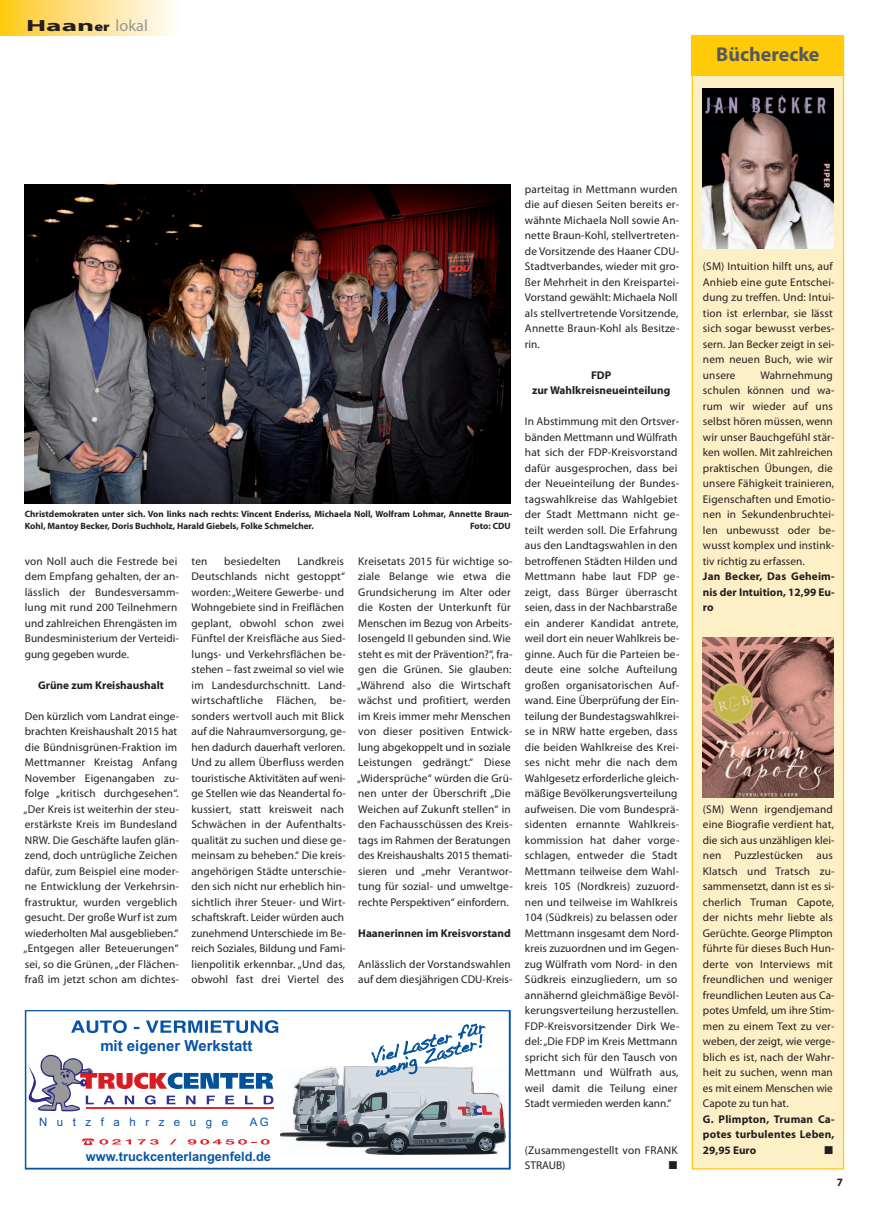
<style>
.page{position:relative;width:869px;height:1205px;background:#fff}
.page>*{position:absolute;margin:0;border:0;box-sizing:border-box;transform-origin:0 0}
.t1{font:700 20px "Myriad Pro";color:#57585a}
.t2{font:16.25px "Myriad Pro";color:#939598}
.t3{font:700 15.25px "Arial";color:#0754a6}
.t4{font:700 13px "Arial";color:#0754a6}
.t5{font:11.62px "Arial";color:#0754a6}
.t6{font:11.25px/15.5px "Myriad Pro";letter-spacing:.015em;color:#231f20}
.t7{font:700 11.25px/15.5px "Myriad Pro";color:#231f20;text-align:justify}
.t8{font:11.25px "Zapf Dingbats ITC";color:#231f20}
.t9{font:700 9.12px/11.6px "Myriad Pro";color:#231f20}
.s1{font-weight:700;color:#231f20}
.s2{font-weight:900;font-size:13px;color:#231f20}
</style>
<div class="page">
<svg style="left:0;top:0;width:172px;height:35px;background:#fee189"></svg>
<svg style="left:28px;top:1020px;width:478px;height:135px"></svg>
<div style="left:25px;top:1010px;width:485px;height:159px;border:1px solid #0754a6"></div>
<div style="left:692px;top:37px;width:150px;height:1131px;background:#fef0c6"></div>
<div style="left:691px;top:35px;width:152px;height:1134px;border:1px solid #feca0a"></div>
<div style="left:691px;top:35px;width:152px;height:41px;background:#feca0a"></div>
<img style="left:702px;top:89px;width:131px;height:159px">
<img style="left:702px;top:638px;width:131px;height:159px">
<img style="left:25px;top:184px;width:485px;height:319px">
<h2 class="t2" style="left:26px;top:20px;width:123px"><span class="s1">Haan</span><span class="s2">er</span> lokal</h2>
<h1 class="t1" style="left:716px;top:47px;width:105px">Bücherecke</h1>
<p class="t9" style="left:25px;top:509px;width:488px">Christdemokraten unter sich. Von links nach rechts: Vincent Enderiss, Michaela Noll, Wolfram Lohmar, Annette Braun-<br>Kohl, Mantoy Becker, Doris Buchholz, Harald Giebels, Folke Schmelcher.</p>
<p class="t9" style="left:470px;top:521px;width:42px">Foto: CDU</p>
<p class="t6" style="left:25px;top:554px;width:156px">von Noll auch die Festrede bei dem Empfang gehalten, der an&shy;lässlich der Bundesversamm&shy;lung mit rund 200 Teilnehmern und zahlreichen Ehrengästen im<br>Bundesministerium der Verteidi&shy;gung gegeben wurde.</p>
<p class="t7" style="left:38px;top:678px;width:127px">Grüne zum Kreishaushalt</p>
<p class="t6" style="left:24px;top:709px;width:157px">Den kürzlich vom Landrat einge&shy;brachten Kreishaushalt 2015 hat die Bündnisgrünen-Fraktion im<br>Mettmanner Kreistag Anfang<br>November Eigenangaben zu&shy;folge „kritisch durchgesehen“. „Der Kreis ist weiterhin der steu&shy;erstärkste Kreis im Bundesland<br>NRW. Die Geschäfte laufen glän&shy;zend, doch untrügliche Zeichen dafür, zum Beispiel eine moder&shy;ne Entwicklung der Verkehrsin&shy;frastruktur, wurden vergeblich gesucht. Der große Wurf ist zum wiederholten Mal ausgeblieben.“ „Entgegen aller Beteuerungen“ sei, so die Grünen, „der Flächen&shy;fraß im jetzt schon am dichtes-</p>
<p class="t6" style="left:191px;top:554px;width:156px;text-indent:106px">Landkreis<br>Deutschlands nicht gestoppt“ worden: „Weitere Gewerbe- und<br>Wohngebiete sind in Freiflächen geplant, obwohl schon zwei<br>Fünftel der Kreisfläche aus Sied&shy;lungs- und Verkehrsflächen be&shy;stehen – fast zweimal so viel wie im Landesdurchschnitt. Land&shy;wirtschaftliche Flächen, be&shy;sonders wertvoll auch mit Blick auf die Nahraumversorgung, ge&shy;hen dadurch dauerhaft verloren.<br>Und zu allem Überfluss werden touristische Aktivitäten auf weni&shy;ge Stellen wie das Neandertal fo&shy;kussiert, statt kreisweit nach<br>Schwächen in der Aufenthalts&shy;qualität zu suchen und diese ge&shy;meinsam zu beheben.“ Die kreis - angehörigen Städte unterschie&shy;den sich nicht nur erheblich hin&shy;sichtlich ihrer Steuer- und Wirt&shy;schaftskraft. Leider würden auch zunehmend Unterschiede im Be&shy;reich Soziales, Bildung und Fami&shy;lienpolitik erkennbar. „Und das, obwohl fast drei Viertel des</p>
<p class="t6" style="left:357px;top:554px;width:157px">Kreis etats 2015 für wichtige so - ziale Belange wie etwa die<br>Grundsicherung im Alter oder die Kosten der Unterkunft für<br>Menschen im Bezug von Arbeits&shy;losengeld II gebunden sind. Wie steht es mit der Prävention?“, fra&shy;gen die Grünen. Sie glauben: „Während also die Wirtschaft wächst und profitiert, werden im Kreis immer mehr Menschen von dieser positiven Entwick&shy;lung abgekoppelt und in soziale<br>Leistungen gedrängt.“ Diese „Widersprüche“ würden die Grü&shy;nen unter der Überschrift „Die<br>Weichen auf Zukunft stellen“ in den Fachausschüssen des Kreis&shy;tags im Rahmen der Beratungen des Kreishaushalts 2015 themati&shy;sieren und „mehr Verantwor&shy;tung für sozial- und umweltge&shy;rechte Perspektiven“ einfordern.</p>
<p class="t6" style="left:191px;top:554px;width:17px">ten</p>
<p class="t6" style="left:224px;top:554px;width:58px">besiedelten</p>
<p class="t7" style="left:358px;top:926px;width:154px">Haanerinnen im Kreisvorstand</p>
<p class="t6" style="left:358px;top:957px;width:156px">Anlässlich der Vorstandswahlen auf dem diesjährigen CDU-Kreis-</p>
<h3 class="t3" style="left:100px;top:1040px;width:154px">mit eigener Werkstatt</h3>
<p class="t5" style="left:39px;top:1115px;width:190px">N u t z f a h r z e u g e</p>
<p class="t5" style="left:249px;top:1115px;width:21px">A G</p>
<p class="t4" style="left:86px;top:1152px;width:187px">www.truckcenterlangenfeld.de</p>
<p class="t6" style="left:524px;top:182px;width:156px">parteitag in Mettmann wurden die auf diesen Seiten bereits er&shy;wähnte Michaela Noll sowie An&shy;nette Braun-Kohl, stellvertreten&shy;de Vorsitzende des Haaner CDU-<br>Stadtverbandes, wieder mit gro&shy;ßer Mehrheit in den Kreispartei-<br>Vorstand gewählt: Michaela Noll als stellvertretende Vorsitzende,<br>Annette Braun-Kohl als Besitze&shy;rin.</p>
<p class="t7" style="left:532px;top:368px;width:139px;text-align:center">FDP<br>zur Wahlkreisneueinteilung</p>
<p class="t6" style="left:524px;top:415px;width:156px">In Abstimmung mit den Ortsver&shy;bänden Mettmann und Wülfrath hat sich der FDP-Kreisvorstand dafür ausgesprochen, dass bei der Neueinteilung der Bundes&shy;tagswahlkreise das Wahlgebiet der Stadt Mettmann nicht ge&shy;teilt werden soll. Die Erfahrung aus den Landtagswahlen in den betroffenen Städten Hilden und<br>Mettmann habe laut FDP ge&shy;zeigt, dass Bürger überrascht seien, dass in der Nachbarstraße ein anderer Kandidat antrete, weil dort ein neuer Wahlkreis be&shy;ginne. Auch für die Parteien be&shy;deute eine solche Aufteilung großen organisatorischen Auf&shy;wand. Eine Überprüfung der Ein&shy;teilung der Bundestagswahlkrei&shy;se in NRW hatte ergeben, dass die beiden Wahlkreise des Krei&shy;ses nicht mehr die nach dem<br>Wahlgesetz erforderliche gleich&shy;mäßige Bevölkerungsverteilung aufweisen. Die vom Bundesprä&shy;sidenten ernannte Wahlkreis&shy;kommission hat daher vorge&shy;schlagen, entweder die Stadt<br>Mettmann teilweise dem Wahl&shy;kreis 105 (Nordkreis) zuzuord&shy;nen und teilweise im Wahlkreis<br>104 (Südkreis) zu belassen oder<br>Mettmann insgesamt dem Nord&shy;kreis zuzuordnen und im Gegen&shy;zug Wülfrath vom Nord- in den<br>Südkreis einzugliedern, um so annähernd gleichmäßige Bevöl&shy;kerungsverteilung herzustellen.<br>FDP-Kreisvorsitzender Dirk We&shy;del: „Die FDP im Kreis Mettmann spricht sich für den Tausch von<br>Mettmann und Wülfrath aus, weil damit die Teilung einer<br>Stadt vermieden werden kann.“</p>
<p class="t6" style="left:524px;top:1143px;width:154px">(Zusammengestellt von FRANK<br>STRAUB)</p>
<p class="t8" style="left:668px;top:1161px;width:10px">■</p>
<p class="t6" style="left:702px;top:259px;width:133px">(SM) Intuition hilft uns, auf<br>Anhieb eine gute Entschei&shy;dung zu treffen. Und: Intui&shy;tion ist erlernbar, sie lässt sich sogar bewusst verbes&shy;sern. Jan Becker zeigt in sei&shy;nem neuen Buch, wie wir unsere</p>
<p class="t6" style="left:702px;top:368px;width:133px;text-indent:57px">Wahrnehmung schulen können und wa&shy;rum wir wieder auf uns selbst hören müssen, wenn wir unser Bauchgefühl stär&shy;ken wollen. Mit zahlreichen praktischen Übungen, die unsere Fähigkeit trainieren,<br>Eigenschaften und Emotio&shy;nen in Sekundenbruchtei&shy;len unbewusst oder be&shy;wusst komplex und instink&shy;tiv richtig zu erfassen.</p>
<p class="t7" style="left:702px;top:569px;width:133px">Jan Becker, Das Geheim&shy;nis der Intuition, 12,99 Eu&shy;ro</p>
<p class="t6" style="left:702px;top:802px;width:133px">(SM) Wenn irgendjemand eine Biografie verdient hat, die sich aus unzähligen klei&shy;nen Puzzlestücken aus<br>Klatsch und Tratsch zu&shy;sammensetzt, dann ist es si&shy;cherlich Truman Capote, der nichts mehr liebte als<br>Gerüchte. George Plimpton führte für dieses Buch Hun&shy;derte von Interviews mit freundlichen und weniger freundlichen Leuten aus Ca&shy;potes Umfeld, um ihre Stim&shy;men zu einem Text zu ver&shy;weben, der zeigt, wie verge&shy;blich es ist, nach der Wahr&shy;heit zu suchen, wenn man es mit einem Menschen wie<br>Capote zu tun hat.</p>
<p class="t7" style="left:702px;top:1112px;width:133px">G. Plimpton, Truman Ca&shy;potes turbulentes Leben, 29,95 Euro</p>
<p class="t8" style="left:823px;top:1146px;width:10px">■</p>
</div>
